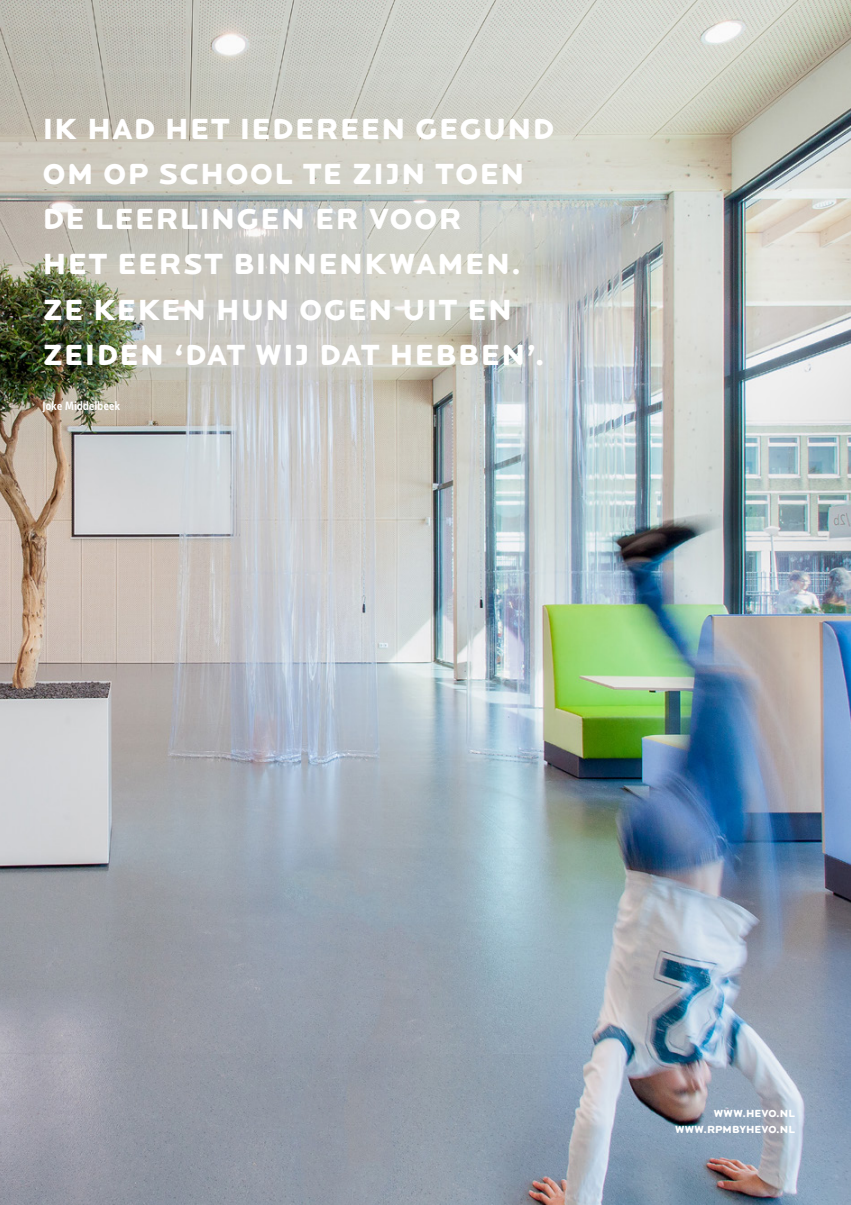
<style>
.page{position:relative;width:851px;height:1205px;background:#fff}
.page>*{position:absolute;margin:0;border:0;box-sizing:border-box;transform-origin:0 0}
.t1{font:900 30px/45px "Locator Display";letter-spacing:.05em;color:#fff}
.STREAMER{font:600 12.5px "Info OT Text";letter-spacing:-.02em;color:#fff}
.t2{font:900 10.62px "Locator Display";letter-spacing:.005em;color:#fff}
</style>
<div class="page">
<img style="left:0;top:0;width:850px;height:1205px">
<p class="t1" style="left:43px;top:107px;width:512px">IK HAD HET IEDEREEN GEGUND<br>OM OP SCHOOL TE ZIJN TOEN<br>DE LEERLINGEN ER VOOR<br>HET EERST BINNENKWAMEN.<br>ZE KEKEN HUN OGEN UIT EN<br>ZEIDEN ‘DAT WIJ DAT HEBBEN’.</p>
<p class="STREAMER" style="left:43px;top:398px;width:79px">Joke Middelbeek</p>
<p class="t2" style="left:713px;top:1107px;width:82px">WWW.HEVO.NL</p>
<p class="t2" style="left:675px;top:1123px;width:121px">WWW.RPMBYHEVO.NL</p>
</div>
